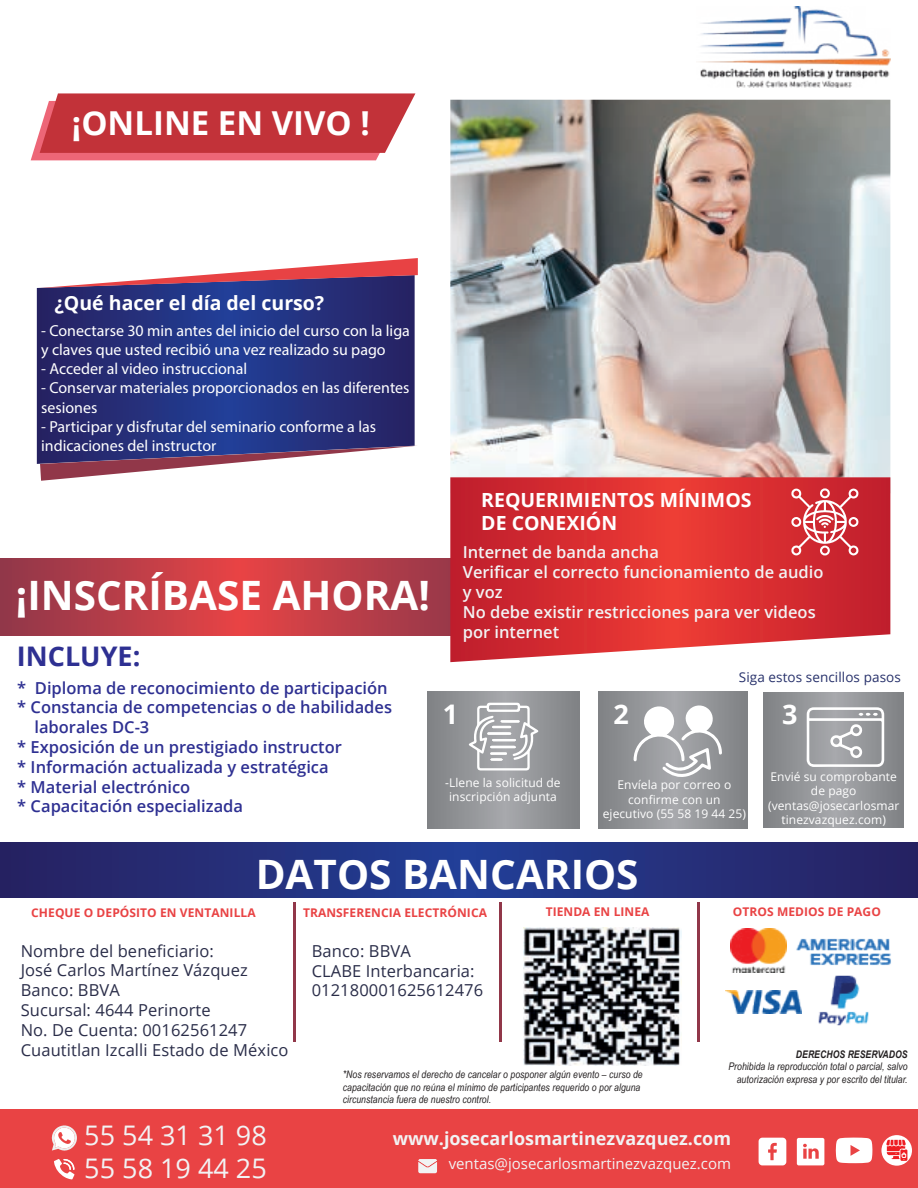
<style>
.page{position:relative;width:918px;height:1188px;background:#fff}
.page>*{position:absolute;margin:0;border:0;box-sizing:border-box;transform-origin:0 0}
.t1{font:700 40.5px "Open Sans";color:#fff}
.t2{font:700 33px "Open Sans";color:#fff}
.t3{font:27px/33.2px "Open Sans";color:#f2f3f4}
.t4{font:700 27px "Open Sans";color:#2e3092}
.t5{font:700 27px "Open Sans";color:#fff}
.t6{font:700 19.5px/23.4px "Open Sans";color:#fff}
.t7{font:700 18px "Open Sans";color:#f2f3f4}
.t8{font:600 16.5px "Open Sans";color:#2e3092}
.t9{font:16.5px/19.8px "Open Sans";letter-spacing:.005em;color:#2a2d49}
.t10{font:600 16.5px/19.8px "Open Sans";color:#f2f3f4}
.t11{font:15.9px/19.2px "Myriad Pro";color:#fff}
.t12{font:15px "Open Sans";color:#f2f3f4}
.t13{font:13.5px "Open Sans";letter-spacing:.005em;color:#27316b}
.t14{font:12px/14.4px "Open Sans";letter-spacing:.005em;color:#fff;text-align:center}
.t15{font:700 12px "Open Sans";letter-spacing:.005em;color:#e94344}
.t16{font:italic 10.5px/12.6px "Arial Narrow";letter-spacing:.005em;color:#231f20}
.t17{font:italic 700 10.5px "Arial Narrow";letter-spacing:.005em;color:#231f20}
</style>
<div class="page">
<div style="left:0;top:1109px;width:918px;height:79px;background:#e94344"></div>
<svg style="left:52px;top:1125px;width:25px;height:26px"></svg>
<svg style="left:54px;top:1159px;width:21px;height:20px"></svg>
<svg style="left:759px;top:1138px;width:27px;height:27px"></svg>
<svg style="left:797px;top:1138px;width:27px;height:27px"></svg>
<svg style="left:836px;top:1138px;width:36px;height:25px"></svg>
<svg style="left:418px;top:1159px;width:19px;height:14px"></svg>
<svg style="left:0;top:842px;width:918px;height:56px;background:#242f7b"></svg>
<svg style="left:881px;top:1135px;width:31px;height:31px"></svg>
<svg style="left:886px;top:1140px;width:21px;height:21px"></svg>
<img style="left:450px;top:100px;width:440px;height:377px">
<svg style="left:0;top:558px;width:450px;height:78px;background:#bc3d47"></svg>
<svg style="left:450px;top:477px;width:440px;height:185px;background:#d93d41"></svg>
<svg style="left:31px;top:93px;width:384px;height:67px;background:#cb474f"></svg>
<svg style="left:37px;top:287px;width:378px;height:177px;background:#242f7b"></svg>
<svg style="left:428px;top:692px;width:152px;height:137px;background:#8f9194"></svg>
<svg style="left:599px;top:692px;width:148px;height:137px;background:#8f9194"></svg>
<svg style="left:764px;top:693px;width:140px;height:135px;background:#909295"></svg>
<svg style="left:791px;top:488px;width:67px;height:67px"></svg>
<svg style="left:40px;top:258px;width:378px;height:30px"></svg>
<svg style="left:40px;top:446px;width:375px;height:35px"></svg>
<svg style="left:468px;top:703px;width:71px;height:67px"></svg>
<svg style="left:634px;top:704px;width:88px;height:74px"></svg>
<svg style="left:807px;top:707px;width:77px;height:60px"></svg>
<hr style="left:499px;top:903px;width:3px;height:139px;background:#913749">
<img style="left:796px;top:938px;width:95px;height:27px">
<img style="left:730px;top:929px;width:57px;height:43px">
<img style="left:818px;top:975px;width:51px;height:51px">
<img style="left:726px;top:991px;width:76px;height:23px">
<img style="left:523px;top:928px;width:159px;height:138px">
<hr style="left:293px;top:903px;width:3px;height:139px;background:#913749">
<hr style="left:697px;top:903px;width:3px;height:139px;background:#913749">
<img style="left:700px;top:6px;width:190px;height:82px">
<h2 class="t2" style="left:72px;top:100px;width:299px">¡ONLINE EN VIVO !</h2>
<p class="t6" style="left:55px;top:290px;width:271px">¿Qué hacer el día del curso?</p>
<p class="t11" style="left:41px;top:321px;width:370px">- Conectarse 30 min antes del inicio del curso con la liga y claves que usted recibió una vez realizado su pago</p>
<p class="t11" style="left:41px;top:359px;width:208px">- Acceder al video instruccional</p>
<p class="t11" style="left:41px;top:378px;width:370px">- Conservar materiales proporcionados en las diferentes sesiones</p>
<p class="t11" style="left:41px;top:417px;width:336px">- Participar y disfrutar del seminario conforme a las indicaciones del instructor</p>
<h1 class="t1" style="left:16px;top:567px;width:416px">¡INSCRÍBASE AHORA!</h1>
<h3 class="t4" style="left:17px;top:637px;width:125px">INCLUYE:</h3>
<p class="t8" style="left:17px;top:676px;width:372px">* Diploma de reconocimiento de participación</p>
<p class="t8" style="left:17px;top:696px;width:376px">* Constancia de competencias o de habilidades</p>
<p class="t8" style="left:34px;top:716px;width:116px">laborales DC-3</p>
<p class="t8" style="left:17px;top:736px;width:326px">* Exposición de un prestigiado instructor</p>
<p class="t8" style="left:17px;top:756px;width:313px">* Información actualizada y estratégica</p>
<p class="t8" style="left:17px;top:775px;width:175px">* Material electrónico</p>
<p class="t8" style="left:17px;top:795px;width:227px">* Capacitación especializada</p>
<p class="t6" style="left:481px;top:487px;width:272px">REQUERIMIENTOS MÍNIMOS<br>DE CONEXIÓN</p>
<p class="t10" style="left:463px;top:542px;width:362px">Internet de banda ancha<br>Verificar el correcto funcionamiento de audio y voz<br>No debe existir restricciones para ver videos por internet</p>
<p class="t13" style="left:739px;top:668px;width:164px">Siga estos sencillos pasos</p>
<h3 class="t5" style="left:443px;top:695px;width:17px">1</h3>
<h3 class="t5" style="left:613px;top:695px;width:17px">2</h3>
<h3 class="t5" style="left:782px;top:695px;width:17px">3</h3>
<p class="t14" style="left:445px;top:775px;width:117px">-Llene la solicitud de inscripción adjunta</p>
<p class="t14" style="left:603px;top:778px;width:145px">Envíela por correo o confirme con un ejecutivo (55 58 19 44 25)</p>
<p class="t14" style="left:768px;top:769px;width:133px">Envié su comprobante de pago (ventas@josecarlosmar tinezvazquez.com)</p>
<h1 class="t1" style="left:256px;top:846px;width:384px">DATOS BANCARIOS</h1>
<p class="t15" style="left:31px;top:905px;width:226px">CHEQUE O DEPÓSITO EN VENTANILLA</p>
<p class="t9" style="left:21px;top:940px;width:269px">Nombre del beneficiario:<br>José Carlos Martínez Vázquez<br>Banco: BBVA<br>Sucursal: 4644 Perinorte<br>No. De Cuenta: 00162561247<br>Cuautitlan Izcalli Estado de México</p>
<p class="t15" style="left:303px;top:904px;width:185px">TRANSFERENCIA ELECTRÓNICA</p>
<p class="t9" style="left:312px;top:941px;width:173px">Banco: BBVA<br>CLABE Interbancaria:<br>012180001625612476</p>
<p class="t15" style="left:546px;top:903px;width:105px">TIENDA EN LINEA</p>
<p class="t16" style="left:343px;top:1068px;width:301px">*Nos reservamos el derecho de cancelar o posponer algún evento – curso de capacitación que no reúna el mínimo de participantes requerido o por alguna circunstancia fuera de nuestro control.</p>
<p class="t15" style="left:733px;top:903px;width:150px">OTROS MEDIOS DE PAGO</p>
<p class="t17" style="left:796px;top:1046px;width:113px">DERECHOS RESERVADOS</p>
<p class="t16" style="left:728px;top:1060px;width:181px;text-align:right">Prohibida la reproducción total o parcial, salvo autorización expresa y por escrito del titular.</p>
<h3 class="t3" style="left:84px;top:1118px;width:184px">55 54 31 31 98<br>55 58 19 44 25</h3>
<p class="t7" style="left:393px;top:1125px;width:340px">www.josecarlosmartinezvazquez.com</p>
<p class="t12" style="left:449px;top:1153px;width:284px">ventas@josecarlosmartinezvazquez.com</p>
</div>
